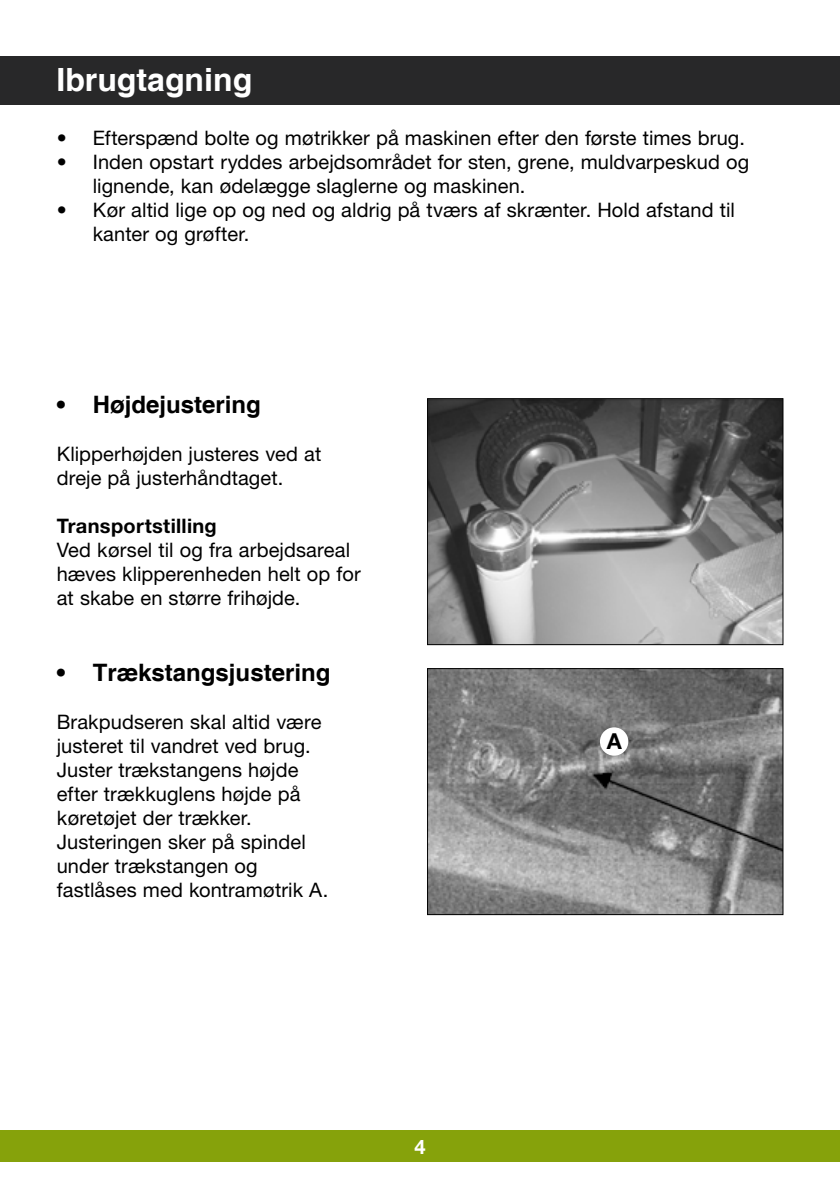
<style>
.page{position:relative;width:840px;height:1191px;background:#fff}
.page>*{position:absolute;margin:0;border:0;box-sizing:border-box;transform-origin:0 0}
.t1{font:700 32px "Helvetica";color:#fff}
.t2{font:700 24px "Helvetica";color:#000}
.t3{font:700 22px "Helvetica Neue";color:#000}
.t4{font:20px/24px "Helvetica Neue";letter-spacing:.005em;color:#000}
.t5{font:700 20px "Helvetica Neue";letter-spacing:.015em;color:#000}
.t6{font:700 20px "Helvetica Neue";color:#fff}
</style>
<div class="page">
<div style="left:0;top:1130px;width:839px;height:32px;background:#86a20b"></div>
<div style="left:0;top:57px;width:839px;height:48px;background:#282829"></div>
<img style="left:429px;top:670px;width:351px;height:243px">
<div style="left:427px;top:668px;width:355px;height:247px;border:1px solid #000"></div>
<div style="left:599px;top:727px;width:29px;height:28px;background:#fff;border-radius:50%"></div>
<img style="left:429px;top:400px;width:351px;height:243px">
<div style="left:427px;top:398px;width:355px;height:247px;border:1px solid #000"></div>
<h1 class="t1" style="left:56px;top:60px;width:197px">Ibrugtagning</h1>
<p class="t4" style="left:57px;top:125px;width:689px">• Efterspænd bolte og møtrikker på maskinen efter den første times brug.</p>
<p class="t4" style="left:93px;top:149px;width:657px;text-indent:-36px">• Inden opstart ryddes arbejdsområdet for sten, grene, muldvarpeskud og lignende, kan ødelægge slaglerne og maskinen.</p>
<p class="t4" style="left:93px;top:197px;width:643px;text-indent:-36px">• Kør altid lige op og ned og aldrig på tværs af skrænter. Hold afstand til kanter og grøfter.</p>
<p class="t2" style="left:57px;top:390px;width:206px">• Højdejustering</p>
<p class="t4" style="left:57px;top:441px;width:266px">Klipperhøjden justeres ved at dreje på justerhåndtaget.</p>
<p class="t5" style="left:57px;top:513px;width:161px">Transportstilling</p>
<p class="t4" style="left:57px;top:537px;width:305px">Ved kørsel til og fra arbejdsareal hæves klipperenheden helt op for at skabe en større frihøjde.</p>
<p class="t2" style="left:57px;top:658px;width:275px">• Trækstangsjustering</p>
<p class="t4" style="left:57px;top:709px;width:273px">Brakpudseren skal altid være justeret til vandret ved brug.<br>Juster trækstangens højde efter trækkuglens højde på køretøjet der trækker.<br>Justeringen sker på spindel under trækstangen og fastlåses med kontramøtrik A.</p>
<p class="t6" style="left:414px;top:1134px;width:13px">4</p>
<p class="t3" style="left:606px;top:728px;width:17px">A</p>
</div>
